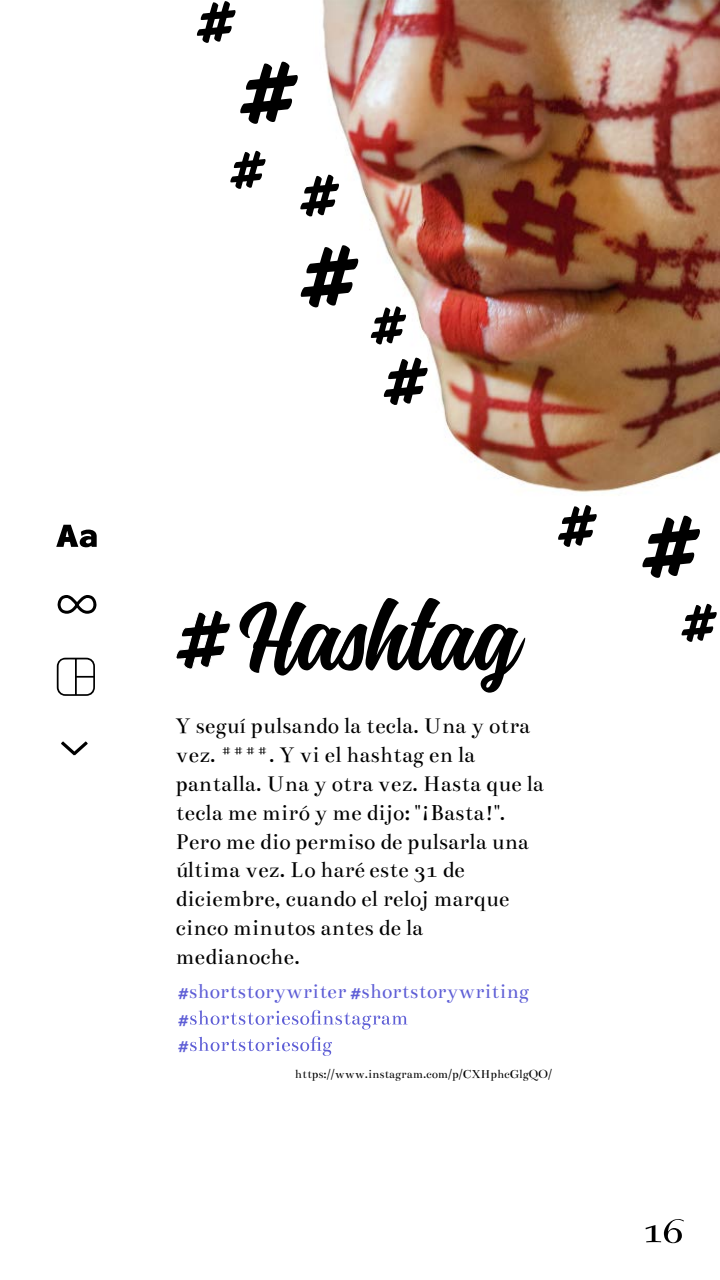
<style>
.page{position:relative;width:720px;height:1280px;background:#fff}
.page>*{position:absolute;margin:0;border:0;box-sizing:border-box;transform-origin:0 0}
.t1{font:96px "Montana";color:#000}
.t2{font:24px/28.8px "Bentham";color:#000}
.t3{font:22px "Bentham";color:#5e5ed6}
.t4{font:600 15px/26.4px "Stilu";color:#5e5ed6}
.t5{font:13px "Bentham";color:#000}
.s1{font-family:"Stilu";font-weight:600;font-size:15px}
</style>
<div class="page">
<svg style="left:190px;top:1010px;width:218px;height:20px"></svg>
<svg style="left:190px;top:1036px;width:142px;height:20px"></svg>
<svg style="left:176px;top:610px;width:55px;height:59px"></svg>
<img style="left:322px;top:0;width:398px;height:493px">
<svg style="left:300px;top:174px;width:40px;height:44px"></svg>
<svg style="left:300px;top:244px;width:60px;height:66px"></svg>
<svg style="left:383px;top:357px;width:46px;height:50px"></svg>
<svg style="left:370px;top:306px;width:37px;height:40px"></svg>
<svg style="left:196px;top:1px;width:40px;height:42px"></svg>
<svg style="left:240px;top:61px;width:58px;height:63px"></svg>
<svg style="left:230px;top:150px;width:36px;height:39px"></svg>
<svg style="left:558px;top:505px;width:39px;height:42px"></svg>
<svg style="left:642px;top:515px;width:58px;height:63px"></svg>
<svg style="left:681px;top:603px;width:36px;height:39px"></svg>
<svg style="left:57px;top:658px;width:38px;height:38px"></svg>
<svg style="left:58px;top:595px;width:38px;height:19px"></svg>
<svg style="left:56px;top:525px;width:41px;height:22px"></svg>
<svg style="left:61px;top:741px;width:27px;height:14px"></svg>
<svg style="left:646px;top:1219px;width:38px;height:24px"></svg>
<h1 class="t1" style="left:240px;top:581px;width:283px">Hashtag</h1>
<p class="t2" style="left:176px;top:712px;width:370px">Y seguí pulsando la tecla. Una y otra vez. ####. Y vi el hashtag en la pantalla. Una y otra vez. Hasta que la tecla me miró y me dijo: "¡Basta!".<br>Pero me dio permiso de pulsarla una última vez. Lo haré este 31 de diciembre, cuando el reloj marque cinco minutos antes de la medianoche.</p>
<p class="t3" style="left:178px;top:979px;width:353px"><span class="s1">#</span>shortstorywriter <span class="s1">#</span>shortstorywriting</p>
<p class="t4" style="left:178px;top:1006px;width:13px"># #</p>
<p class="t5" style="left:295px;top:1067px;width:259px">https://www.instagram.com/p/CXHphcGlgQO/</p>
</div>
